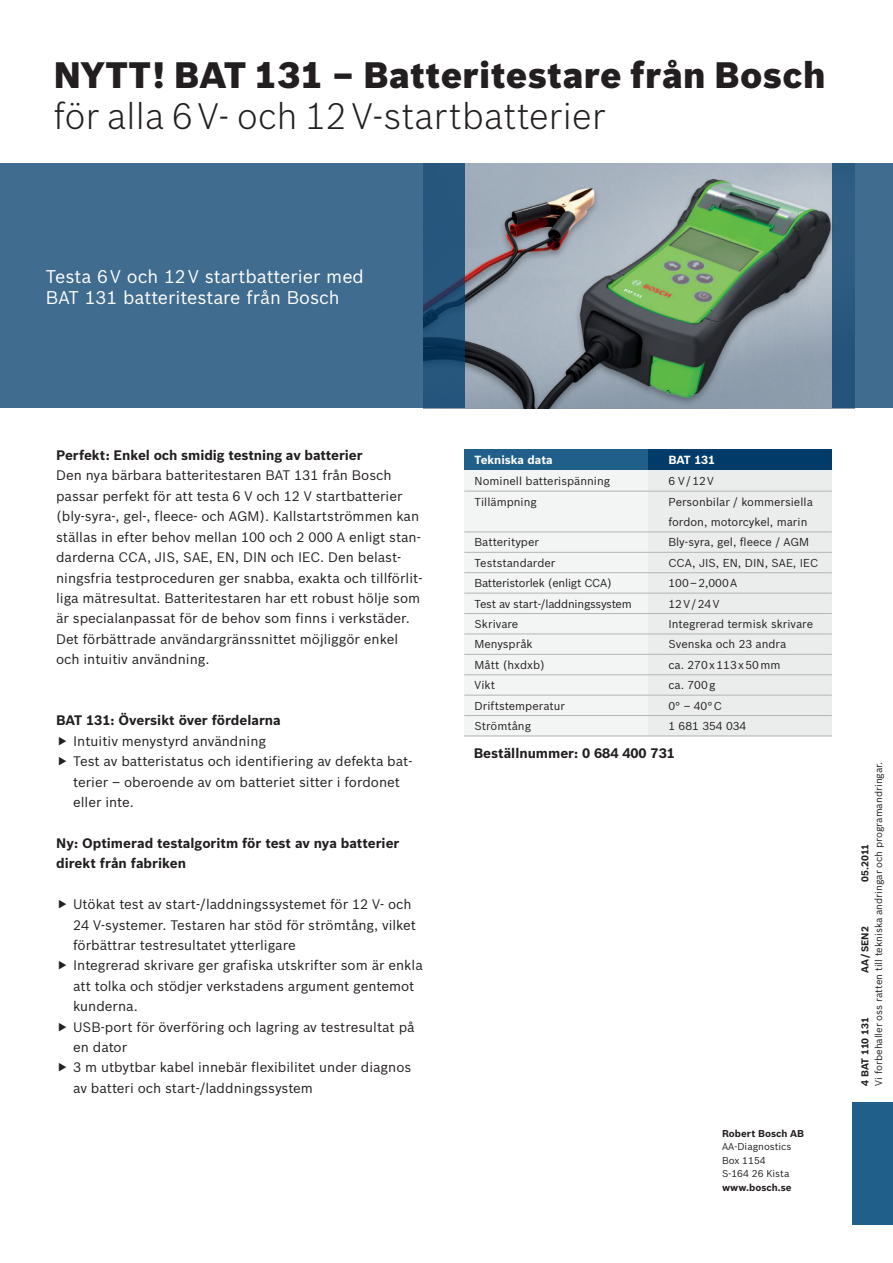
<style>
.page{position:relative;width:893px;height:1263px;background:#fff}
.page>*{position:absolute;margin:0;border:0;box-sizing:border-box;transform-origin:0 0}
.t1{font:900 36px "Bosch Sans";letter-spacing:.01em;color:#231f20}
.t2{font:300 36px "Bosch Sans";letter-spacing:.01em;color:#231f20}
.t3{font:18px/21px "Bosch Sans";color:#fff}
.t4{font:13.5px/20.4px "Bosch Sans";color:#231f20}
.t5{font:700 13.5px/20.4px "Bosch Sans";color:#231f20}
.t6{font:700 11.55px "Bosch Sans";color:#fff}
.t7{font:11.25px/20.4px "Bosch Sans";color:#231f20}
.t8{font:11.25px "Bosch Sans";letter-spacing:-.02em;color:#231f20}
.t9{font:9.75px/13.6px "Bosch Sans";color:#231f20}
.t10{font:700 9.75px "Bosch Sans";color:#231f20}
</style>
<div class="page">
<img style="left:464px;top:163px;width:368px;height:245px">
<svg style="left:0;top:163px;width:464px;height:245px;background:#3d698c"></svg>
<div style="left:832px;top:163px;width:61px;height:245px;background:linear-gradient(to right,#28577e,#487394)"></div>
<div style="left:464px;top:470px;width:368px;height:267px;background:#f3f4f4"></div>
<div style="left:464px;top:449px;width:368px;height:20px;background:#215f8b"></div>
<div style="left:648px;top:449px;width:184px;height:20px;background:#003b6a"></div>
<div style="left:648px;top:470px;width:184px;height:266px;background:#ebecec"></div>
<hr style="left:464px;top:491px;width:368px;height:1px;background:#b2b4b6">
<hr style="left:464px;top:531px;width:368px;height:1px;background:#b2b4b6">
<hr style="left:464px;top:552px;width:368px;height:1px;background:#b2b4b6">
<hr style="left:464px;top:572px;width:368px;height:1px;background:#b2b4b6">
<hr style="left:464px;top:593px;width:368px;height:1px;background:#b2b4b6">
<hr style="left:464px;top:613px;width:368px;height:1px;background:#b2b4b6">
<hr style="left:464px;top:633px;width:368px;height:1px;background:#b2b4b6">
<hr style="left:464px;top:654px;width:368px;height:1px;background:#b2b4b6">
<hr style="left:464px;top:674px;width:368px;height:1px;background:#b2b4b6">
<hr style="left:464px;top:695px;width:368px;height:1px;background:#b2b4b6">
<hr style="left:464px;top:715px;width:368px;height:1px;background:#b2b4b6">
<hr style="left:464px;top:735px;width:368px;height:1px;background:#b2b4b6">
<div style="left:852px;top:1102px;width:41px;height:122px;background:#215f8b"></div>
<h1 class="t1" style="left:53px;top:53px;width:774px">NYTT! BAT 131 – Batteritestare från Bosch</h1>
<h1 class="t2" style="left:53px;top:94px;width:553px">för alla 6 V- och 12 V-startbatterier</h1>
<h2 class="t3" style="left:46px;top:265px;width:320px">Testa 6V och 12V startbatterier med<br>BAT 131 batteritestare från Bosch</h2>
<p class="t5" style="left:56px;top:445px;width:308px">Perfekt: Enkel och smidig testning av batterier</p>
<p class="t4" style="left:56px;top:465px;width:368px">Den nya bärbara batteritestaren BAT 131 från Bosch passar perfekt för att testa 6 V och 12 V startbatterier (bly-syra-, gel-, fleece- och AGM). Kallstartströmmen kan ställas in efter behov mellan 100 och 2 000 A enligt stan&shy;darderna CCA, JIS, SAE, EN, DIN och IEC. Den belast&shy;ningsfria testproceduren ger snabba, exakta och tillförlit&shy;liga mätresultat. Batteritestaren har ett robust hölje som är specialanpassat för de behov som finns i verkstäder.<br>Det förbättrade användargränssnittet möjliggör enkel och intuitiv användning.</p>
<p class="t5" style="left:56px;top:710px;width:226px">BAT 131: Översikt över fördelarna</p>
<p class="t4" style="left:73px;top:730px;width:341px">Intuitiv menystyrd användning<br>Test av batteristatus och identifiering av defekta bat&shy;terier – oberoende av om batteriet sitter i fordonet eller inte.</p>
<p class="t5" style="left:56px;top:833px;width:345px">Ny: Optimerad testalgoritm för test av nya batterier direkt från fabriken</p>
<p class="t4" style="left:73px;top:894px;width:351px">Utökat test av start-/laddningssystemet för 12 V- och 24 V-systemer. Testaren har stöd för strömtång, vilket förbättrar testresultatet ytterligare<br>Integrerad skrivare ger grafiska utskrifter som är enkla att tolka och stödjer verkstadens argument gentemot kunderna.<br>USB-port för överföring och lagring av testresultat på en dator<br>3 m utbytbar kabel innebär flexibilitet under diagnos av batteri och start-/laddningssystem</p>
<p class="t6" style="left:475px;top:452px;width:79px">Tekniska data</p>
<p class="t6" style="left:668px;top:452px;width:48px">BAT 131</p>
<p class="t7" style="left:475px;top:471px;width:137px">Nominell batterispänning</p>
<p class="t7" style="left:668px;top:471px;width:47px">6 V/12V</p>
<p class="t7" style="left:475px;top:491px;width:64px">Tillämpning</p>
<p class="t7" style="left:668px;top:491px;width:146px">Personbilar / kommersiella fordon, motorcykel, marin</p>
<p class="t7" style="left:475px;top:532px;width:66px">Batterityper</p>
<p class="t7" style="left:668px;top:532px;width:142px">Bly-syra, gel, fleece / AGM</p>
<p class="t7" style="left:475px;top:552px;width:82px">Teststandarder</p>
<p class="t7" style="left:668px;top:552px;width:151px">CCA, JIS, EN, DIN, SAE, IEC</p>
<p class="t8" style="left:475px;top:576px;width:139px">Batteristorlek (enligt CCA)</p>
<p class="t7" style="left:668px;top:573px;width:70px">100–2,000A</p>
<p class="t8" style="left:475px;top:596px;width:159px">Test av start-/laddningssystem</p>
<p class="t7" style="left:668px;top:593px;width:52px">12V/24V</p>
<p class="t7" style="left:475px;top:613px;width:45px">Skrivare</p>
<p class="t7" style="left:668px;top:613px;width:146px">Integrerad termisk skrivare</p>
<p class="t7" style="left:475px;top:634px;width:60px">Menyspråk</p>
<p class="t7" style="left:668px;top:634px;width:119px">Svenska och 23 andra</p>
<p class="t7" style="left:475px;top:654px;width:72px">Mått (hxdxb)</p>
<p class="t7" style="left:668px;top:654px;width:114px">ca. 270x113x50mm</p>
<p class="t7" style="left:475px;top:674px;width:22px">Vikt</p>
<p class="t7" style="left:668px;top:674px;width:49px">ca. 700g</p>
<p class="t7" style="left:475px;top:695px;width:92px">Driftstemperatur</p>
<p class="t7" style="left:668px;top:695px;width:55px">0° – 40°C</p>
<p class="t7" style="left:475px;top:715px;width:58px">Strömtång</p>
<p class="t7" style="left:668px;top:715px;width:79px">1 681 354 034</p>
<p class="t5" style="left:474px;top:742px;width:203px">Beställnummer: 0 684 400 731</p>
<p class="t10" style="left:722px;top:1127px;width:84px">Robert Bosch AB</p>
<p class="t9" style="left:722px;top:1139px;width:71px">AA-Diagnostics<br>Box 1154<br>S-164 26 Kista</p>
<p class="t10" style="left:722px;top:1181px;width:71px">www.bosch.se</p>
<p class="t9" style="left:872px;top:1086px;width:326px;rotate:-90deg">Vi forbehaller oss ratten till tekniska andringar och programandringar.</p>
<p class="t10" style="left:859px;top:882px;width:40px;rotate:-90deg">05.2011</p>
<p class="t10" style="left:859px;top:973px;width:48px;rotate:-90deg">AA/SEN2</p>
<p class="t10" style="left:859px;top:1086px;width:70px;rotate:-90deg">4 BAT 110 131</p>
</div>
